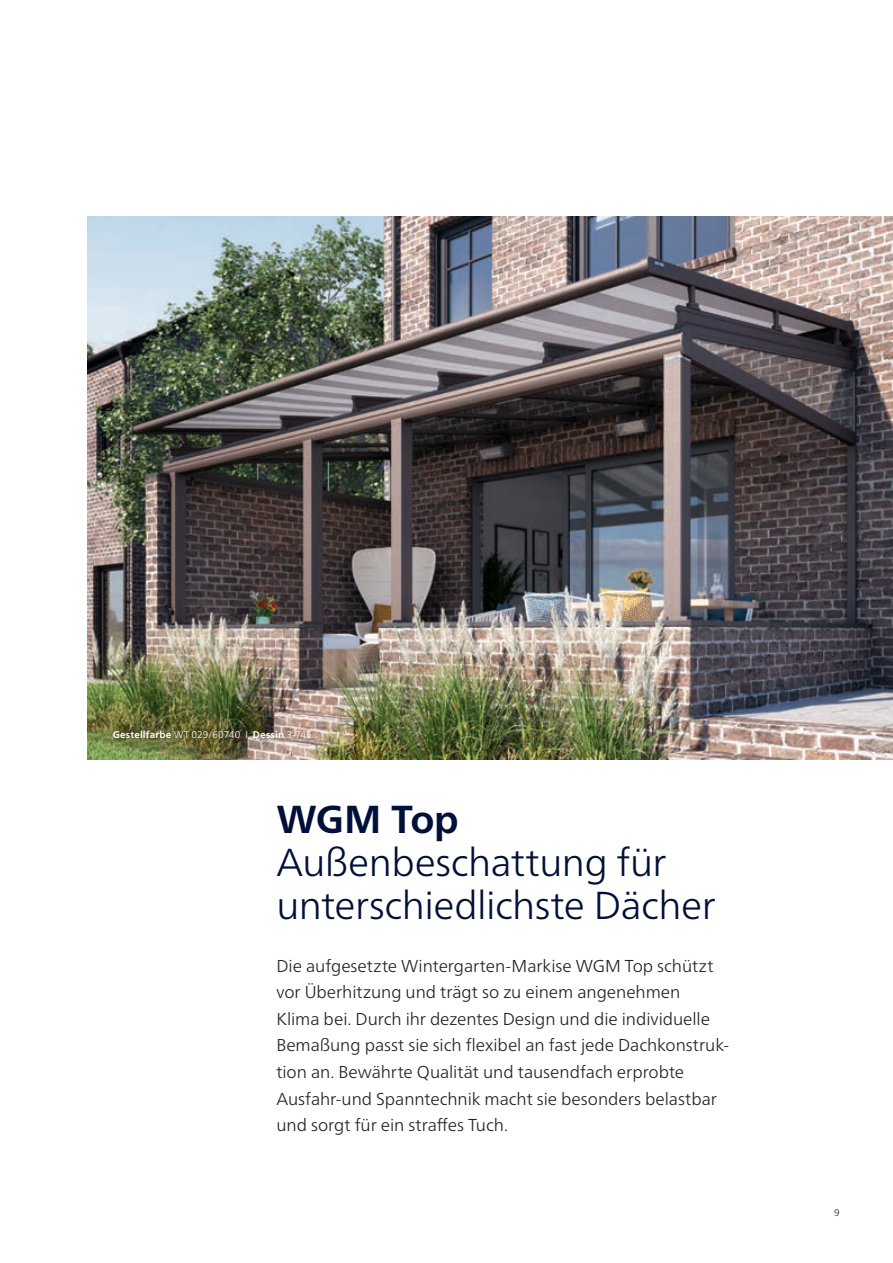
<style>
.page{position:relative;width:893px;height:1263px;background:#fff}
.page>*{position:absolute;margin:0;border:0;box-sizing:border-box;transform-origin:0 0}
._02a_Head_26pt_light{font:300 39px/42.5px "Frutiger Neue LTW1 G";letter-spacing:-.015em;color:#001039}
._03_Einstieg_11_5pt{font:300 17.25px/26.5px "Frutiger Neue LTW1 G";letter-spacing:-.005em;color:#231f20}
._06_Dessin_6_5p_ligh{font:700 9.75px "Frutiger Neue LTW1 G";letter-spacing:.025em;color:#fff}
.t1{font:300 9.75px "Frutiger Neue LTW1 G";color:#231f20}
.s1{font-weight:300}
.s2{font-weight:700}
</style>
<div class="page">
<img style="left:87px;top:217px;width:806px;height:542px">
<div style="left:100px;top:717px;width:224px;height:35px;background:#231f20;opacity:.94"></div>
<p class="_06_Dessin_6_5p_ligh" style="left:113px;top:729px;width:200px">Gestellfarbe <span class="s1">WT 029/60740 I</span> Dessin <span class="s1">3-745</span></p>
<p class="_02a_Head_26pt_light" style="left:276px;top:798px;width:441px"><span class="s2">WGM Top<br></span>Außenbeschattung für unterschiedlichste Dächer</p>
<p class="_03_Einstieg_11_5pt" style="left:276px;top:952px;width:454px">Die aufgesetzte Wintergarten-Markise WGM Top schützt vor Überhitzung und trägt so zu einem angenehmen<br>Klima bei. Durch ihr dezentes Design und die individuelle Bemaßung passt sie sich flexibel an fast jede Dachkonstruk&shy;tion an. Bewährte Qualität und tausendfach erprobte Ausfahr-und Spanntechnik macht sie besonders belastbar und sorgt für ein straffes Tuch.</p>
<p class="t1" style="left:834px;top:1207px;width:7px">9</p>
</div>
